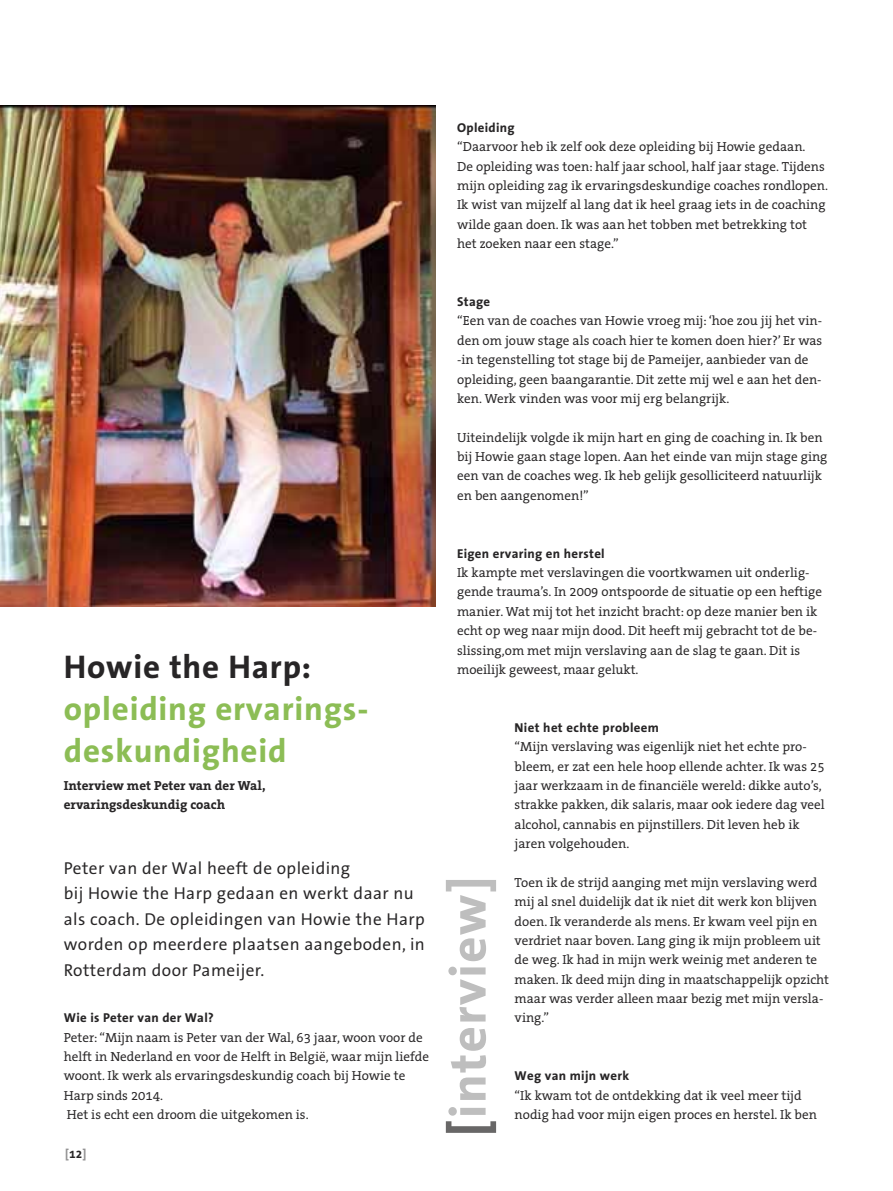
<style>
.page{position:relative;width:893px;height:1191px;background:#fff}
.page>*{position:absolute;margin:0;border:0;box-sizing:border-box;transform-origin:0 0}
.t1{font:700 51px "The Sans Office";letter-spacing:.025em;color:#bebebe}
.t2{font:700 33px "The Sans Office";letter-spacing:.025em;color:#8cbd55}
.t3{font:700 33px "The Sans Office";letter-spacing:.025em;color:#272526}
.t4{font:17.25px/25.5px "The Sans Office";letter-spacing:.025em;color:#272526}
.t5{font:13.2px/19.4px "The Serif Office";color:#272526}
.t6{font:700 13.2px "The Serif Office";color:#272526}
.t7{font:700 12.9px "The Sans Office";letter-spacing:.025em;color:#272526}
.t8{font:700 12px "The Sans Office";color:#939293}
.s1{color:#272526}
.s2{color:#686767}
</style>
<div class="page">
<img style="left:0;top:105px;width:436px;height:502px">
<p class="t7" style="left:457px;top:122px;width:59px">Opleiding</p>
<p class="t5" style="left:457px;top:138px;width:350px">“Daarvoor heb ik zelf ook deze opleiding bij Howie gedaan.</p>
<p class="t5" style="left:457px;top:158px;width:372px">De opleiding was toen: half jaar school, half jaar stage. Tijdens mijn opleiding zag ik ervaringsdeskundige coaches rondlopen.<br>Ik wist van mijzelf al lang dat ik heel graag iets in de coaching wilde gaan doen. Ik was aan het tobben met betrekking tot het zoeken naar een stage.”</p>
<p class="t7" style="left:457px;top:297px;width:35px">Stage</p>
<p class="t5" style="left:457px;top:313px;width:367px">“Een van de coaches van Howie vroeg mij: ‘hoe zou jij het vin&shy;den om jouw stage als coach hier te komen doen hier?’ Er was -in tegenstelling tot stage bij de Pameijer, aanbieder van de opleiding, geen baangarantie. Dit zette mij wel e aan het den&shy;ken. Werk vinden was voor mij erg belangrijk.</p>
<p class="t5" style="left:457px;top:429px;width:372px">Uiteindelijk volgde ik mijn hart en ging de coaching in. Ik ben bij Howie gaan stage lopen. Aan het einde van mijn stage ging een van de coaches weg. Ik heb gelijk gesolliciteerd natuurlijk en ben aangenomen!”</p>
<p class="t3" style="left:64px;top:653px;width:249px">Howie the Harp:</p>
<p class="t2" style="left:64px;top:695px;width:306px">opleiding ervarings-</p>
<p class="t2" style="left:64px;top:737px;width:224px">deskundigheid</p>
<p class="t6" style="left:64px;top:780px;width:203px">Interview met Peter van der Wal,</p>
<p class="t6" style="left:64px;top:799px;width:163px">ervaringsdeskundig coach</p>
<p class="t4" style="left:64px;top:856px;width:288px">Peter van der Wal heeft de opleiding</p>
<p class="t4" style="left:64px;top:882px;width:363px">bij Howie the Harp gedaan en werkt daar nu als coach. De opleidingen van Howie the Harp worden op meerdere plaatsen aangeboden, in Rotterdam door Pameijer.</p>
<p class="t7" style="left:64px;top:1013px;width:152px">Wie is Peter van der Wal?</p>
<p class="t5" style="left:64px;top:1028px;width:367px">Peter: “Mijn naam is Peter van der Wal, 63 jaar, woon voor de helft in Nederland en voor de Helft in België, waar mijn liefde woont. Ik werk als ervaringsdeskundig coach bij Howie te Harp sinds 2014.</p>
<p class="t5" style="left:67px;top:1106px;width:243px">Het is echt een droom die uitgekomen is.</p>
<p class="t8" style="left:65px;top:1149px;width:23px">[<span class="s1">12</span>]</p>
<p class="t7" style="left:457px;top:548px;width:149px">Eigen ervaring en herstel</p>
<p class="t5" style="left:457px;top:564px;width:366px">Ik kampte met verslavingen die voortkwamen uit onderlig&shy;gende trauma’s. In 2009 ontspoorde de situatie op een heftige manier. Wat mij tot het inzicht bracht: op deze manier ben ik echt op weg naar mijn dood. Dit heeft mij gebracht tot de be&shy;slissing,om met mijn verslaving aan de slag te gaan. Dit is moeilijk geweest, maar gelukt.</p>
<p class="t1" style="left:448px;top:1136px;width:261px;rotate:-90deg"><span class="s2">[</span>interview]</p>
<p class="t7" style="left:515px;top:722px;width:146px">Niet het echte probleem</p>
<p class="t5" style="left:515px;top:738px;width:312px">“Mijn verslaving was eigenlijk niet het echte pro&shy;bleem, er zat een hele hoop ellende achter. Ik was 25 jaar werkzaam in de financiële wereld: dikke auto’s, strakke pakken, dik salaris, maar ook iedere dag veel alcohol, cannabis en pijnstillers. Dit leven heb ik jaren volgehouden.</p>
<p class="t5" style="left:515px;top:874px;width:316px">Toen ik de strijd aanging met mijn verslaving werd mij al snel duidelijk dat ik niet dit werk kon blijven doen. Ik veranderde als mens. Er kwam veel pijn en verdriet naar boven. Lang ging ik mijn probleem uit de weg. Ik had in mijn werk weinig met anderen te maken. Ik deed mijn ding in maatschappelijk opzicht maar was verder alleen maar bezig met mijn versla&shy;ving.”</p>
<p class="t7" style="left:515px;top:1071px;width:116px">Weg van mijn werk</p>
<p class="t5" style="left:515px;top:1087px;width:304px">“Ik kwam tot de ontdekking dat ik veel meer tijd nodig had voor mijn eigen proces en herstel. Ik ben</p>
</div>
